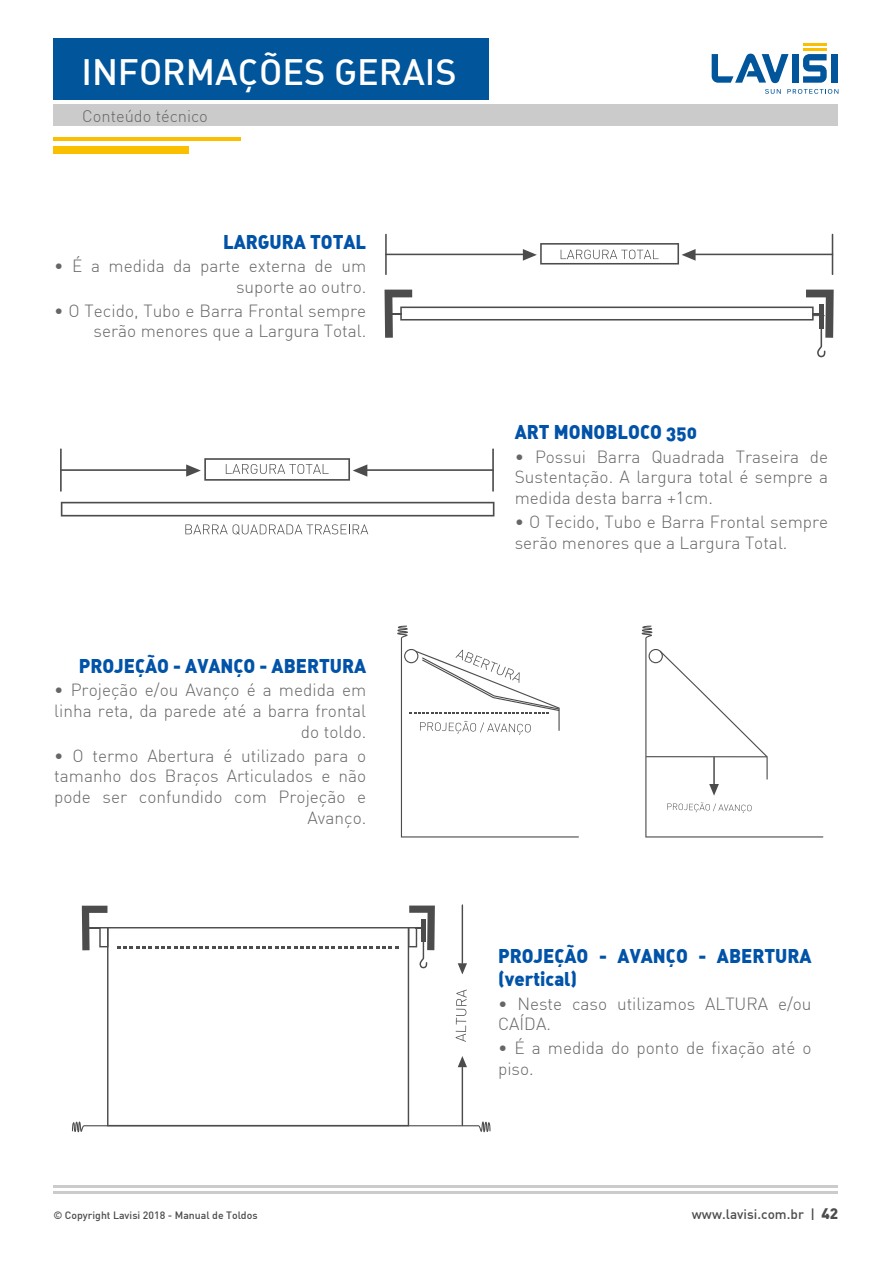
<style>
.page{position:relative;width:893px;height:1263px;background:#fff}
.page>*{position:absolute;margin:0;border:0;box-sizing:border-box;transform-origin:0 0}
.t1{font:500 36px "DIN Alternate";color:#fff}
.t2{font:900 19.5px/23.4px "DIN Alternate";color:#0053a8;scale:.95 1}
.t3{font:300 17.25px/20.7px "DIN";color:#666;text-align:right}
.t4{font:300 16.5px "DIN";color:#666}
.t5{font:500 13.5px "DIN";color:#4c4c4c}
.t6{font:500 10.5px "DIN";color:#4c4c4c}
.s1{font-weight:900;font-size:15px}
</style>
<div class="page">
<div style="left:792px;top:54px;width:7px;height:29px;background:#00559b"></div>
<svg style="left:803px;top:54px;width:24px;height:29px"></svg>
<div style="left:831px;top:54px;width:6px;height:29px;background:#00559b"></div>
<svg style="left:712px;top:54px;width:76px;height:29px"></svg>
<hr style="left:803px;top:48px;width:23px;height:2px;background:#fac000">
<hr style="left:803px;top:44px;width:23px;height:2px;background:#fac000">
<svg style="left:765px;top:89px;width:16px;height:5px"></svg>
<svg style="left:787px;top:89px;width:51px;height:5px"></svg>
<hr style="left:53px;top:1191px;width:785px;height:3px;background:#cbcbcb">
<hr style="left:53px;top:1185px;width:785px;height:3px;background:#cbcbcb">
<div style="left:53px;top:39px;width:436px;height:61px;background:#00559b"></div>
<div style="left:53px;top:104px;width:785px;height:22px;background:#cbcbcb"></div>
<hr style="left:53px;top:137px;width:188px;height:3px;background:#fac000">
<div style="left:53px;top:146px;width:136px;height:7px;background:#fac000"></div>
<svg style="left:61px;top:502px;width:433px;height:14px"></svg>
<hr style="left:492px;top:448px;width:2px;height:44px;background:#4c4c4c">
<hr style="left:367px;top:469px;width:127px;height:2px;background:#4c4c4c">
<hr style="left:60px;top:448px;width:2px;height:44px;background:#4c4c4c">
<hr style="left:60px;top:469px;width:127px;height:2px;background:#4c4c4c">
<svg style="left:186px;top:458px;width:181px;height:23px"></svg>
<svg style="left:185px;top:524px;width:183px;height:11px"></svg>
<svg style="left:384px;top:290px;width:450px;height:67px"></svg>
<hr style="left:832px;top:234px;width:1px;height:41px;background:#4c4c4c">
<hr style="left:695px;top:254px;width:138px;height:1px;background:#4c4c4c">
<hr style="left:385px;top:234px;width:2px;height:41px;background:#4c4c4c">
<hr style="left:385px;top:254px;width:139px;height:1px;background:#4c4c4c">
<svg style="left:523px;top:243px;width:173px;height:21px"></svg>
<svg style="left:397px;top:626px;width:182px;height:211px"></svg>
<svg style="left:642px;top:626px;width:181px;height:211px"></svg>
<hr style="left:646px;top:756px;width:121px;height:1px;background:#4c4c4c">
<svg style="left:456px;top:989px;width:11px;height:53px"></svg>
<svg style="left:107px;top:927px;width:302px;height:129px"></svg>
<svg style="left:82px;top:906px;width:26px;height:44px"></svg>
<svg style="left:408px;top:905px;width:27px;height:63px"></svg>
<svg style="left:117px;top:946px;width:281px;height:2px"></svg>
<svg style="left:458px;top:904px;width:9px;height:70px"></svg>
<svg style="left:72px;top:1056px;width:418px;height:76px"></svg>
<h1 class="t1" style="left:81px;top:49px;width:377px">INFORMAÇÕES GERAIS</h1>
<p class="t4" style="left:82px;top:106px;width:127px">Conteúdo técnico</p>
<p class="t2" style="left:223px;top:229px;width:152px">LARGURA TOTAL</p>
<p class="t3" style="left:54px;top:256px;width:314px">• É a medida da parte externa de um suporte ao outro.</p>
<p class="t3" style="left:54px;top:300px;width:314px">• O Tecido, Tubo e Barra Frontal sempre serão menores que a Largura Total.</p>
<p class="t2" style="left:79px;top:653px;width:304px">PROJEÇÃO - AVANÇO - ABERTURA</p>
<p class="t3" style="left:54px;top:680px;width:314px">• Projeção e/ou Avanço é a medida em linha reta, da parede até a barra frontal do toldo.</p>
<p class="t3" style="left:54px;top:745px;width:314px">• O termo Abertura é utilizado para o tamanho dos Braços Articulados e não pode ser confundido com Projeção e<br>Avanço.</p>
<p class="t2" style="left:515px;top:419px;width:193px">ART MONOBLOCO 350</p>
<p class="t3" style="left:515px;top:446px;width:315px;text-align:justify">• Possui Barra Quadrada Traseira de Sustentação. A largura total é sempre a medida desta barra +1cm.</p>
<p class="t3" style="left:515px;top:511px;width:315px;text-align:left">• O Tecido, Tubo e Barra Frontal sempre serão menores que a Largura Total.</p>
<p class="t2" style="left:498px;top:943px;width:332px">PROJEÇÃO - AVANÇO - ABERTURA (vertical)</p>
<p class="t3" style="left:498px;top:993px;width:315px;text-align:left">• Neste caso utilizamos ALTURA e/ou<br>CAÍDA.</p>
<p class="t3" style="left:498px;top:1037px;width:315px;text-align:left">• É a medida do ponto de fixação até o piso.</p>
<p class="t6" style="left:53px;top:1208px;width:206px">© Copyright Lavisi 2018 - Manual de Toldos</p>
<p class="t5" style="left:692px;top:1205px;width:148px">www.lavisi.com.br | <span class="s1">42</span></p>
</div>
